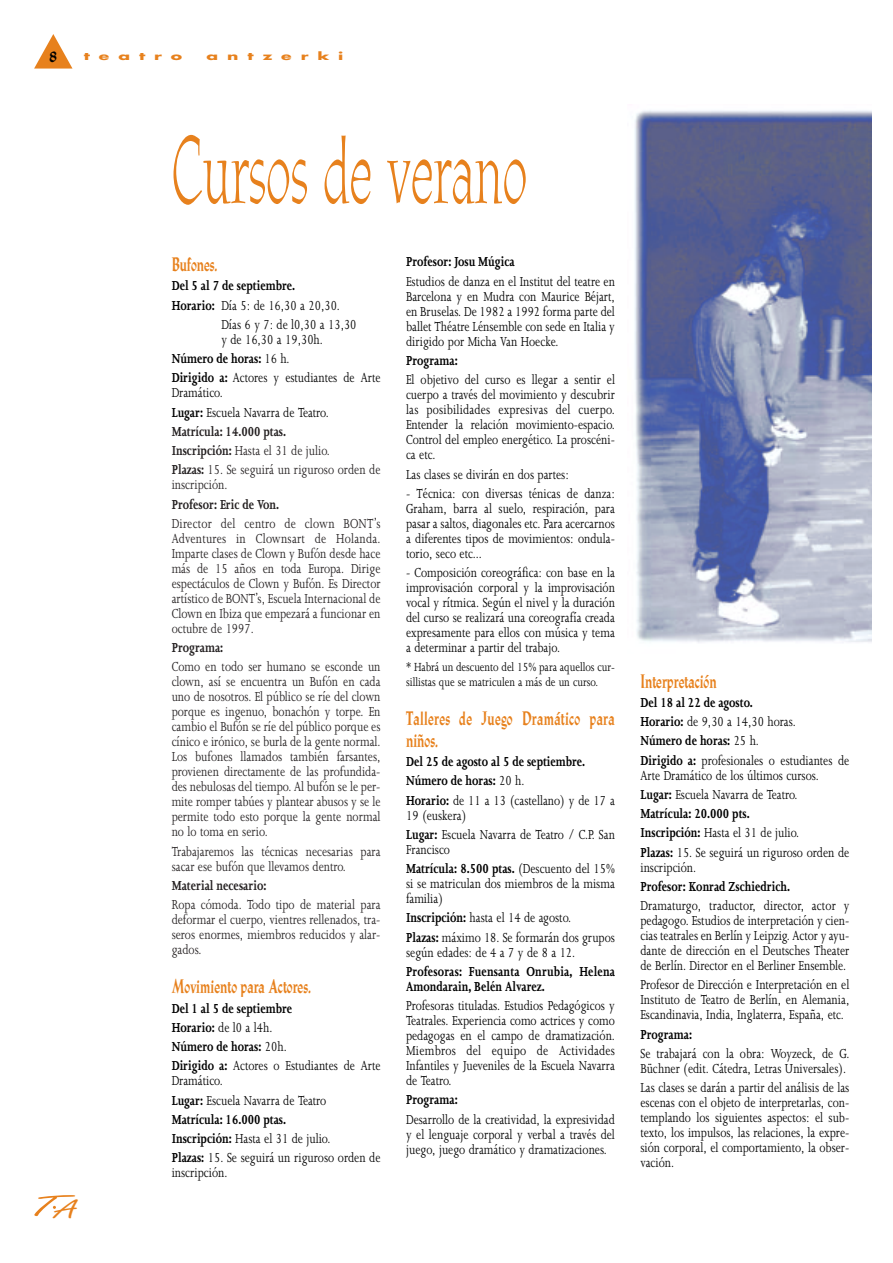
<style>
.page{position:relative;width:893px;height:1263px;background:#fff}
.page>*{position:absolute;margin:0;border:0;box-sizing:border-box;transform-origin:0 0}
.t1{font:91.2px "Cg Athenaeum";color:#e7811d;scale:.59 1}
.t2{font:28.8px "Freestyle Script";color:#e7811d;scale:2.18 1}
.t3{font:700 18px "Cg Athenaeum";color:#e7811d;scale:.7 1}
.t4{font:700 18px/21.6px "Cg Athenaeum";letter-spacing:.02em;color:#e7811d;scale:.7 1}
.t5{font:15px/15px "Joanna";color:#000;text-align:justify;scale:.8 1}
.t6{font:15px/15px "Joanna";color:#231f20;text-align:justify;scale:.8 1}
.t7{font:700 15px/19.2px "Joanna";color:#000;scale:.8 1}
.t8{font:700 15px "Joanna";color:#231f20;scale:.8 1}
.t9{font:700 15px "Cg Athenaeum";color:#000}
.t10{font:13.5px/15px "Joanna";color:#000;scale:.8 1}
.t11{font:700 10.5px "Futura";letter-spacing:.52em;color:#e7811d;scale:1.64 1}
.s1{font-weight:700}
.s2{color:#000}
.s3{font-weight:700;color:#000}
.s4{font-weight:400}
</style>
<div class="page">
<svg style="left:34px;top:34px;width:38px;height:35px"></svg>
<img style="left:634px;top:110px;width:238px;height:533px">
<p class="t9" style="left:50px;top:51px;width:9px">8</p>
<p class="t11" style="left:84px;top:52px;width:61px">teatro</p>
<p class="t11" style="left:206px;top:52px;width:85px">antzerki</p>
<h2 class="t2" style="left:30px;top:1197px;width:22px">T<sub>A</sub></h2>
<h1 class="t1" style="left:172px;top:136px;width:604px">Cursos de verano</h1>
<p class="t3" style="left:172px;top:258px;width:67px">Bufones.</p>
<p class="t7" style="left:172px;top:278px;width:156px">Del 5 al 7 de septiembre.</p>
<p class="t5" style="left:172px;top:299px;width:212px"><span class="s1">Horario:</span> Día 5: de 16,30 a 20,30.</p>
<p class="t5" style="left:221px;top:318px;width:170px">Días 6 y 7: de l0,30 a 13,30</p>
<p class="t5" style="left:172px;top:331px;width:262px;line-height:19.2px;text-align:left;text-indent:50px">y de 16,30 a 19,30h.<br><span class="s1">Número de horas:</span> 16 h.<br><span class="s1">Dirigido a:</span> Actores y estudiantes de Arte</p>
<p class="t6" style="left:172px;top:385px;width:262px;line-height:19.2px;text-align:left"><span class="s2">Dramático.<br></span><span class="s3">Lugar:</span> <span class="s2">Escuela Navarra de Teatro.<br></span><span class="s1">Matrícula: 14.000 ptas.<br>Inscripción:</span> Hasta el 31 de julio.<br><span class="s1">Plazas:</span> 15. Se seguirá un riguroso orden de</p>
<p class="t6" style="left:172px;top:479px;width:71px">inscripción.</p>
<p class="t8" style="left:172px;top:499px;width:136px">Profesor: Eric de Von.</p>
<p class="t6" style="left:172px;top:517px;width:262px">Director del centro de clown BONT’s Adventures in Clownsart de Holanda.<br>Imparte clases de Clown y Bufón desde hace más de 15 años en toda Europa. Dirige espectáculos de Clown y Bufón. Es Director artístico de BONT’s, Escuela Internacional de Clown en Ibiza que empezará a funcionar en octubre de 1997.</p>
<p class="t8" style="left:172px;top:642px;width:66px">Programa:</p>
<p class="t6" style="left:172px;top:661px;width:262px">Como en todo ser humano se esconde un clown, así se encuentra un Bufón en cada uno de nosotros. El público se ríe del clown porque es ingenuo, bonachón y torpe. En cambio el Bufón se ríe del público porque es cínico e irónico, se burla de la gente normal.<br>Los bufones llamados también farsantes, provienen directamente de las profundida&shy;des nebulosas del tiempo. Al bufón se le per&shy;mite romper tabúes y plantear abusos y se le permite todo esto porque la gente normal no lo toma en serio.</p>
<p class="t6" style="left:172px;top:845px;width:262px">Trabajaremos las técnicas necesarias para sacar ese bufón que llevamos dentro.</p>
<p class="t8" style="left:172px;top:880px;width:120px">Material necesario:</p>
<p class="t6" style="left:172px;top:898px;width:262px">Ropa cómoda. Todo tipo de material para deformar el cuerpo, vientres rellenados, tra&shy;seros enormes, miembros reducidos y alar&shy;gados.</p>
<p class="t3" style="left:172px;top:980px;width:200px">Movimiento para Actores.</p>
<p class="t7" style="left:172px;top:1000px;width:262px">Del 1 al 5 de septiembre<br>Horario: <span class="s4">de l0 a l4h.<br></span>Número de horas: <span class="s4">20h.<br></span>Dirigido a: <span class="s4">Actores o Estudiantes de Arte</span></p>
<p class="t5" style="left:172px;top:1073px;width:262px;line-height:19.2px;text-align:left">Dramático.<br><span class="s1">Lugar:</span> Escuela Navarra de Teatro<br><span class="s1">Matrícula: 16.000 ptas.<br>Inscripción:</span> Hasta el 31 de julio.<br><span class="s1">Plazas:</span> 15. Se seguirá un riguroso orden de</p>
<p class="t5" style="left:172px;top:1167px;width:71px">inscripción.</p>
<p class="t7" style="left:406px;top:254px;width:137px">Profesor: Josu Múgica</p>
<p class="t5" style="left:406px;top:275px;width:262px">Estudios de danza en el Institut del teatre en Barcelona y en Mudra con Maurice Béjart, en Bruselas. De 1982 a 1992 forma parte del ballet Théatre Lénsemble con sede en Italia y dirigido por Micha Van Hoecke.</p>
<p class="t7" style="left:406px;top:352px;width:66px">Programa:</p>
<p class="t5" style="left:406px;top:374px;width:263px">El objetivo del curso es llegar a sentir el cuerpo a través del movimiento y descubrir las posibilidades expresivas del cuerpo.<br>Entender la relación movimiento-espacio.<br>Control del empleo energético. La proscéni&shy;ca etc.</p>
<p class="t5" style="left:406px;top:468px;width:205px">Las clases se divirán en dos partes:</p>
<p class="t5" style="left:406px;top:487px;width:262px">- Técnica: con diversas ténicas de danza:<br>Graham, barra al suelo, respiración, para pasar a saltos, diagonales etc. Para acercarnos a diferentes tipos de movimientos: ondula&shy;torio, seco etc...</p>
<p class="t5" style="left:406px;top:566px;width:262px">- Composición coreográfica: con base en la improvisación corporal y la improvisación vocal y rítmica. Según el nivel y la duración del curso se realizará una coreografía creada expresamente para ellos con música y tema a determinar a partir del trabajo.</p>
<p class="t10" style="left:406px;top:661px;width:262px">* Habrá un descuento del 15% para aquellos cur&shy;sillistas que se matriculen a más de un curso.</p>
<p class="t4" style="left:406px;top:710px;width:299px">Talleres de Juego Dramático para niños.</p>
<p class="t7" style="left:406px;top:753px;width:262px">Del 25 de agosto al 5 de septiembre.<br>Número de horas: <span class="s4">20 h.<br></span>Horario: <span class="s4">de 11 a 13 (castellano) y de 17 a</span></p>
<p class="t5" style="left:406px;top:807px;width:262px;line-height:19.2px">19 (euskera)<br><span class="s1">Lugar:</span> Escuela Navarra de Teatro / C.P. San</p>
<p class="t5" style="left:406px;top:841px;width:262px;line-height:19.2px">Francisco<br><span class="s1">Matrícula: 8.500 ptas.</span> (Descuento del 15%</p>
<p class="t5" style="left:406px;top:877px;width:262px">si se matriculan dos miembros de la misma familia)</p>
<p class="t5" style="left:406px;top:910px;width:262px;line-height:19.2px"><span class="s1">Inscripción:</span> hasta el 14 de agosto.<br><span class="s1">Plazas:</span> máximo 18. Se formarán dos grupos</p>
<p class="t5" style="left:406px;top:946px;width:213px">según edades: de 4 a 7 y de 8 a 12.</p>
<p class="t7" style="left:406px;top:965px;width:263px;line-height:15px">Profesoras: Fuensanta Onrubia, Helena<br>Amondarain, Belén Alvarez.</p>
<p class="t5" style="left:406px;top:999px;width:263px">Profesoras tituladas. Estudios Pedagógicos y Teatrales. Experiencia como actrices y como pedagogas en el campo de dramatización.<br>Miembros del equipo de Actividades Infantiles y Jueveniles de la Escuela Navarra de Teatro.</p>
<p class="t7" style="left:406px;top:1092px;width:66px">Programa:</p>
<p class="t5" style="left:406px;top:1113px;width:262px">Desarrollo de la creatividad, la expresividad y el lenguaje corporal y verbal a través del juego, juego dramático y dramatizaciones.</p>
<p class="t3" style="left:640px;top:675px;width:110px">Interpretación</p>
<p class="t7" style="left:640px;top:694px;width:262px">Del 18 al 22 de agosto.<br>Horario: <span class="s4">de 9,30 a 14,30 horas.<br></span>Número de horas: <span class="s4">25 h.<br></span>Dirigido a: <span class="s4">profesionales o estudiantes de</span></p>
<p class="t5" style="left:640px;top:767px;width:262px;line-height:19.2px;text-align:left">Arte Dramático de los últimos cursos.<br><span class="s1">Lugar:</span> Escuela Navarra de Teatro.<br><span class="s1">Matrícula: 20.000 pts.<br>Inscripción:</span> Hasta el 31 de julio.<br><span class="s1">Plazas:</span> 15. Se seguirá un riguroso orden de</p>
<p class="t5" style="left:640px;top:861px;width:71px">inscripción.</p>
<p class="t7" style="left:640px;top:878px;width:189px">Profesor: Konrad Zschiedrich.</p>
<p class="t5" style="left:640px;top:900px;width:262px">Dramaturgo, traductor, director, actor y pedagogo. Estudios de interpretación y cien&shy;cias teatrales en Berlín y Leipzig. Actor y ayu&shy;dante de dirección en el Deutsches Theater de Berlín. Director en el Berliner Ensemble.</p>
<p class="t5" style="left:640px;top:979px;width:262px">Profesor de Dirección e Interpretación en el Instituto de Teatro de Berlín, en Alemania, Escandinavia, India, Inglaterra, España, etc.</p>
<p class="t7" style="left:640px;top:1026px;width:66px">Programa:</p>
<p class="t5" style="left:640px;top:1047px;width:262px">Se trabajará con la obra: Woyzeck, de G.<br>Büchner (edit. Cátedra, Letras Universales).</p>
<p class="t5" style="left:640px;top:1082px;width:262px">Las clases se darán a partir del análisis de las escenas con el objeto de interpretarlas, con&shy;templando los siguientes aspectos: el sub&shy;texto, los impulsos, las relaciones, la expre&shy;sión corporal, el comportamiento, la obser&shy;vación.</p>
</div>
